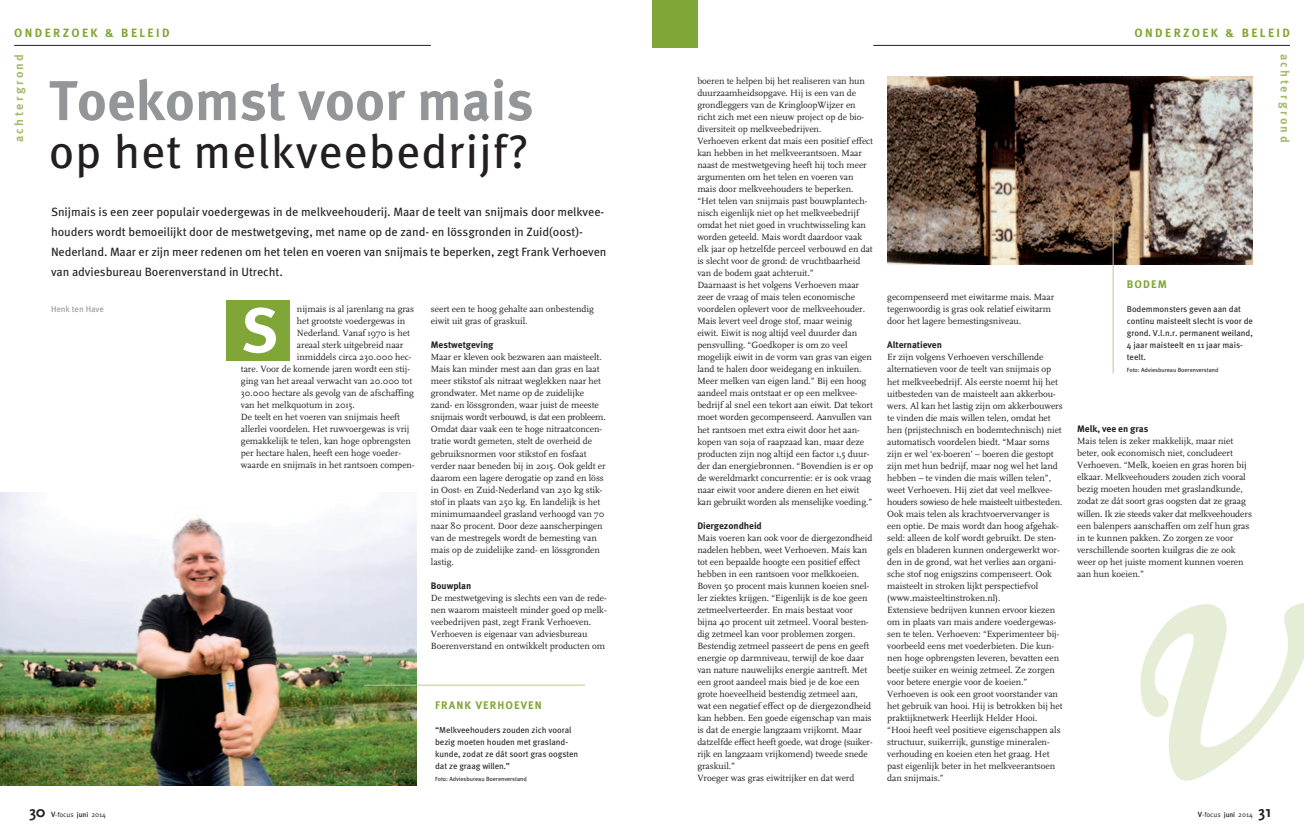
<style>
.page{position:relative;width:1304px;height:837px;background:#fff}
.page>*{position:absolute;margin:0;border:0;box-sizing:border-box;transform-origin:0 0}
.t1{font:700 62.6px "Meta OT";color:#fff}
.t2{font:700 56px "Meta OT";letter-spacing:-.005em;color:#939598}
.t3{font:47px "Meta OT";letter-spacing:.015em;color:#231f20}
.t4{font:700 16px "Scala Sans OT";color:#231f20}
.t5{font:12px/20px "Meta OT";letter-spacing:-.005em;color:#231f20}
.t6{font:700 12px "Meta OT";letter-spacing:.2em;color:#81a638}
.t7{font:700 12px "Meta OT";letter-spacing:.2em;color:#a3bb6b}
.t8{font:700 11px "Meta OT";letter-spacing:.2em;color:#81a638}
.t9{font:9.4px/12px "Scala OT";letter-spacing:-.005em;color:#231f20}
.t10{font:700 9.4px "Meta OT";letter-spacing:-.005em;color:#231f20}
.t11{font:8.6px/12px "Meta OT";letter-spacing:-.005em;color:#231f20}
.t12{font:8.6px "Meta OT";letter-spacing:-.005em;color:#939598}
.t13{font:7px "Meta OT";letter-spacing:-.005em;color:#231f20}
.t14{font:6px "Meta OT";letter-spacing:-.005em;color:#231f20}
.s1{font-family:"Scala Sans OT";font-weight:700;font-size:16px}
.s2{font-weight:500;font-size:7.6px}
.s3{font-weight:500}
</style>
<div class="page">
<hr style="left:14px;top:45px;width:417px;height:1px;background:#231f20">
<hr style="left:873px;top:45px;width:417px;height:1px;background:#231f20">
<div style="left:652px;top:0;width:45px;height:48px;background:#81a638"></div>
<svg style="left:1140px;top:603px;width:164px;height:177px"></svg>
<div style="left:227px;top:300px;width:63px;height:60px;background:#81a638"></div>
<img style="left:0;top:492px;width:417px;height:293px">
<img style="left:887px;top:77px;width:366px;height:187px">
<hr style="left:1113px;top:216px;width:1px;height:157px;background:#bacb90">
<hr style="left:364px;top:684px;width:221px;height:1px;background:#bacb90">
<p class="t6" style="left:14px;top:26px;width:157px">ONDERZOEK &amp; BELEID</p>
<p class="t7" style="left:11px;top:142px;width:90px;rotate:-90deg">achtergrond</p>
<h2 class="t2" style="left:49px;top:65px;width:486px">Toekomst voor mais</h2>
<h3 class="t3" style="left:49px;top:122px;width:482px">op het melkveebedrijf?</h3>
<p class="t5" style="left:51px;top:202px;width:557px">Snijmais is een zeer populair voedergewas in de melkveehouderij. Maar de teelt van snijmais door melkvee&shy;houders wordt bemoeilijkt door de mestwetgeving, met name op de zand- en lössgronden in Zuid(oost)- Nederland. Maar er zijn meer redenen om het telen en voeren van snijmais te beperken, zegt Frank Verhoeven van adviesbureau Boerenverstand in Utrecht.</p>
<p class="t12" style="left:51px;top:304px;width:54px">Henk ten Have</p>
<p class="t13" style="left:29px;top:809px;width:78px"><span class="s1">30</span> <span class="s2">V</span>-focus <span class="s3">juni</span> 2014</p>
<h1 class="t1" style="left:241px;top:291px;width:39px">S</h1>
<p class="t9" style="left:297px;top:303px;width:119px">nijmais is al jarenlang na gras</p>
<p class="t9" style="left:297px;top:315px;width:110px">het grootste voedergewas in</p>
<p class="t9" style="left:297px;top:327px;width:114px">Nederland. Vanaf 1970 is het</p>
<p class="t9" style="left:297px;top:339px;width:108px">areaal sterk uitgebreid naar</p>
<p class="t9" style="left:297px;top:351px;width:116px">inmiddels circa 230.000 hec-</p>
<p class="t9" style="left:241px;top:363px;width:171px">tare. Voor de komende jaren wordt een stij-</p>
<p class="t9" style="left:241px;top:375px;width:173px">ging van het areaal verwacht van 20.000 tot</p>
<p class="t9" style="left:241px;top:387px;width:175px">30.000 hectare als gevolg van de afschaffing</p>
<p class="t9" style="left:241px;top:399px;width:115px">van het melkquotum in 2015.</p>
<p class="t9" style="left:241px;top:411px;width:161px">De teelt en het voeren van snijmais heeft</p>
<p class="t9" style="left:241px;top:423px;width:170px">allerlei voordelen. Het ruwvoergewas is vrij</p>
<p class="t9" style="left:241px;top:435px;width:171px">gemakkelijk te telen, kan hoge opbrengsten</p>
<p class="t9" style="left:241px;top:447px;width:162px">per hectare halen, heeft een hoge voeder-</p>
<p class="t9" style="left:241px;top:459px;width:175px">waarde en snijmaïs in het rantsoen compen-</p>
<p class="t9" style="left:431px;top:303px;width:164px">seert een te hoog gehalte aan onbestendig eiwit uit gras of graskuil.</p>
<p class="t10" style="left:431px;top:339px;width:64px">Mestwetgeving</p>
<p class="t9" style="left:431px;top:351px;width:176px">Maar er kleven ook bezwaren aan maisteelt.<br>Mais kan minder mest aan dan gras en laat meer stikstof als nitraat weglekken naar het grondwater. Met name op de zuidelijke zand- en lössgronden, waar juist de meeste snijmais wordt verbouwd, is dat een probleem.<br>Omdat daar vaak een te hoge nitraatconcen&shy;tratie wordt gemeten, stelt de overheid de gebruiksnormen voor stikstof en fosfaat verder naar beneden bij in 2015. Ook geldt er daarom een lagere derogatie op zand en löss in Oost- en Zuid-Nederland van 230 kg stik&shy;stof in plaats van 250 kg. En landelijk is het minimumaandeel grasland verhoogd van 70 naar 80 procent. Door deze aanscherpingen van de mestregels wordt de bemesting van mais op de zuidelijke zand- en lössgronden lastig.</p>
<p class="t10" style="left:431px;top:579px;width:42px">Bouwplan</p>
<p class="t9" style="left:431px;top:591px;width:177px">De mestwetgeving is slechts een van de rede&shy;nen waarom maisteelt minder goed op melk&shy;veebedrijven past, zegt Frank Verhoeven.<br>Verhoeven is eigenaar van adviesbureau Boerenverstand en ontwikkelt producten om</p>
<p class="t8" style="left:435px;top:697px;width:101px">frank verhoeven</p>
<p class="t11" style="left:435px;top:723px;width:145px">“Melkveehouders zouden zich vooral bezig moeten houden met grasland&shy;kunde, zodat ze dát soort gras oogsten dat ze graag willen.”</p>
<p class="t14" style="left:435px;top:774px;width:93px">Foto: Adviesbureau Boerenverstand</p>
<p class="t9" style="left:697px;top:75px;width:177px">boeren te helpen bij het realiseren van hun duurzaamheidsopgave. Hij is een van de grondleggers van de KringloopWijzer en richt zich met een nieuw project op de bio&shy;diversiteit op melkveebedrijven.<br>Verhoeven erkent dat mais een positief effect kan hebben in het melkveerantsoen. Maar naast de mestwetgeving heeft hij toch meer argumenten om het telen en voeren van mais door melkveehouders te beperken. “Het telen van snijmais past bouwplantech&shy;nisch eigenlijk niet op het melkveebedrijf omdat het niet goed in vruchtwisseling kan worden geteeld. Mais wordt daardoor vaak elk jaar op hetzelfde perceel verbouwd en dat is slecht voor de grond: de vruchtbaarheid van de bodem gaat achteruit.”<br>Daarnaast is het volgens Verhoeven maar zeer de vraag of mais telen economische voordelen oplevert voor de melkveehouder.<br>Mais levert veel droge stof, maar weinig eiwit. Eiwit is nog altijd veel duurder dan pensvulling. “Goedkoper is om zo veel mogelijk eiwit in de vorm van gras van eigen land te halen door weidegang en inkuilen.<br>Meer melken van eigen land.” Bij een hoog aandeel mais ontstaat er op een melkvee&shy;bedrijf al snel een tekort aan eiwit. Dat tekort moet worden gecompenseerd. Aanvullen van het rantsoen met extra eiwit door het aan&shy;kopen van soja of raapzaad kan, maar deze producten zijn nog altijd een factor 1,5 duur&shy;der dan energiebronnen. “Bovendien is er op de wereldmarkt concurrentie: er is ook vraag naar eiwit voor andere dieren en het eiwit kan gebruikt worden als menselijke voeding.”</p>
<p class="t10" style="left:697px;top:519px;width:66px">Diergezondheid</p>
<p class="t9" style="left:697px;top:531px;width:177px">Mais voeren kan ook voor de diergezondheid nadelen hebben, weet Verhoeven. Mais kan tot een bepaalde hoogte een positief effect hebben in een rantsoen voor melkkoeien.<br>Boven 50 procent mais kunnen koeien snel&shy;ler ziektes krijgen. “Eigenlijk is de koe geen zetmeelverteerder. En mais bestaat voor bijna 40 procent uit zetmeel. Vooral besten&shy;dig zetmeel kan voor problemen zorgen.<br>Bestendig zetmeel passeert de pens en geeft energie op darmniveau, terwijl de koe daar van nature nauwelijks energie aantreft. Met een groot aandeel mais bied je de koe een grote hoeveelheid bestendig zetmeel aan, wat een negatief effect op de diergezondheid kan hebben. Een goede eigenschap van mais is dat de energie langzaam vrijkomt. Maar datzelfde effect heeft goede, wat droge (suiker&shy;rijk en langzaam vrijkomend) tweede snede graskuil.”<br>Vroeger was gras eiwitrijker en dat werd</p>
<p class="t9" style="left:887px;top:291px;width:169px">gecompenseerd met eiwitarme mais. Maar tegenwoordig is gras ook relatief eiwitarm door het lagere bemestingsniveau.</p>
<p class="t10" style="left:887px;top:339px;width:56px">Alternatieven</p>
<p class="t9" style="left:887px;top:351px;width:177px">Er zijn volgens Verhoeven verschillende alternatieven voor de teelt van snijmais op het melkveebedrijf. Als eerste noemt hij het uitbesteden van de maisteelt aan akkerbou&shy;wers. Al kan het lastig zijn om akkerbouwers te vinden die mais willen telen, omdat het hen (prijstechnisch en bodemtechnisch) niet automatisch voordelen biedt. “Maar soms zijn er wel ‘ex-boeren’ – boeren die gestopt zijn met hun bedrijf, maar nog wel het land hebben – te vinden die mais willen telen”, weet Verhoeven. Hij ziet dat veel melkvee&shy;houders sowieso de hele maisteelt uitbesteden.<br>Ook mais telen als krachtvoervervanger is een optie. De mais wordt dan hoog afgehak&shy;seld: alleen de kolf wordt gebruikt. De sten&shy;gels en bladeren kunnen ondergewerkt wor&shy;den in de grond, wat het verlies aan organi&shy;sche stof nog enigszins compenseert. Ook maisteelt in stroken lijkt perspectiefvol (www.maisteeltinstroken.nl).<br>Extensieve bedrijven kunnen ervoor kiezen om in plaats van mais andere voedergewas&shy;sen te telen. Verhoeven: “Experimenteer bij&shy;voorbeeld eens met voederbieten. Die kun&shy;nen hoge opbrengsten leveren, bevatten een beetje suiker en weinig zetmeel. Ze zorgen voor betere energie voor de koeien.” Verhoeven is ook een groot voorstander van het gebruik van hooi. Hij is betrokken bij het praktijknetwerk Heerlijk Helder Hooi. “Hooi heeft veel positieve eigenschappen als structuur, suikerrijk, gunstige mineralen&shy;verhouding en koeien eten het graag. Het past eigenlijk beter in het melkveerantsoen dan snijmais.”</p>
<p class="t6" style="left:1135px;top:26px;width:157px">ONDERZOEK &amp; BELEID</p>
<p class="t7" style="left:1293px;top:54px;width:90px;rotate:90deg">achtergrond</p>
<p class="t8" style="left:1127px;top:277px;width:9px">bode</p>
<p class="t8" style="left:1158px;top:277px;width:11px">m</p>
<p class="t11" style="left:1127px;top:303px;width:128px">Bodemmonsters geven aan dat continu maisteelt slecht is voor de grond. V.l.n.r. permanent weiland,<br>4 jaar maisteelt en 11 jaar mais&shy;teelt.</p>
<p class="t14" style="left:1127px;top:366px;width:93px">Foto: Adviesbureau Boerenverstand</p>
<p class="t10" style="left:1077px;top:423px;width:73px">Melk, vee en gras</p>
<p class="t9" style="left:1077px;top:435px;width:176px">Mais telen is zeker makkelijk, maar niet beter, ook economisch niet, concludeert Verhoeven. “Melk, koeien en gras horen bij elkaar. Melkveehouders zouden zich vooral bezig moeten houden met graslandkunde, zodat ze dát soort gras oogsten dat ze graag willen. Ik zie steeds vaker dat melkveehouders een balenpers aanschaffen om zelf hun gras in te kunnen pakken. Zo zorgen ze voor verschillende soorten kuilgras die ze ook weer op het juiste moment kunnen voeren aan hun koeien.”</p>
<p class="t13" style="left:1198px;top:809px;width:56px"><span class="s2">V</span>-focus <span class="s3">juni</span> 2014</p>
<h3 class="t4" style="left:1259px;top:802px;width:15px">31</h3>
</div>
